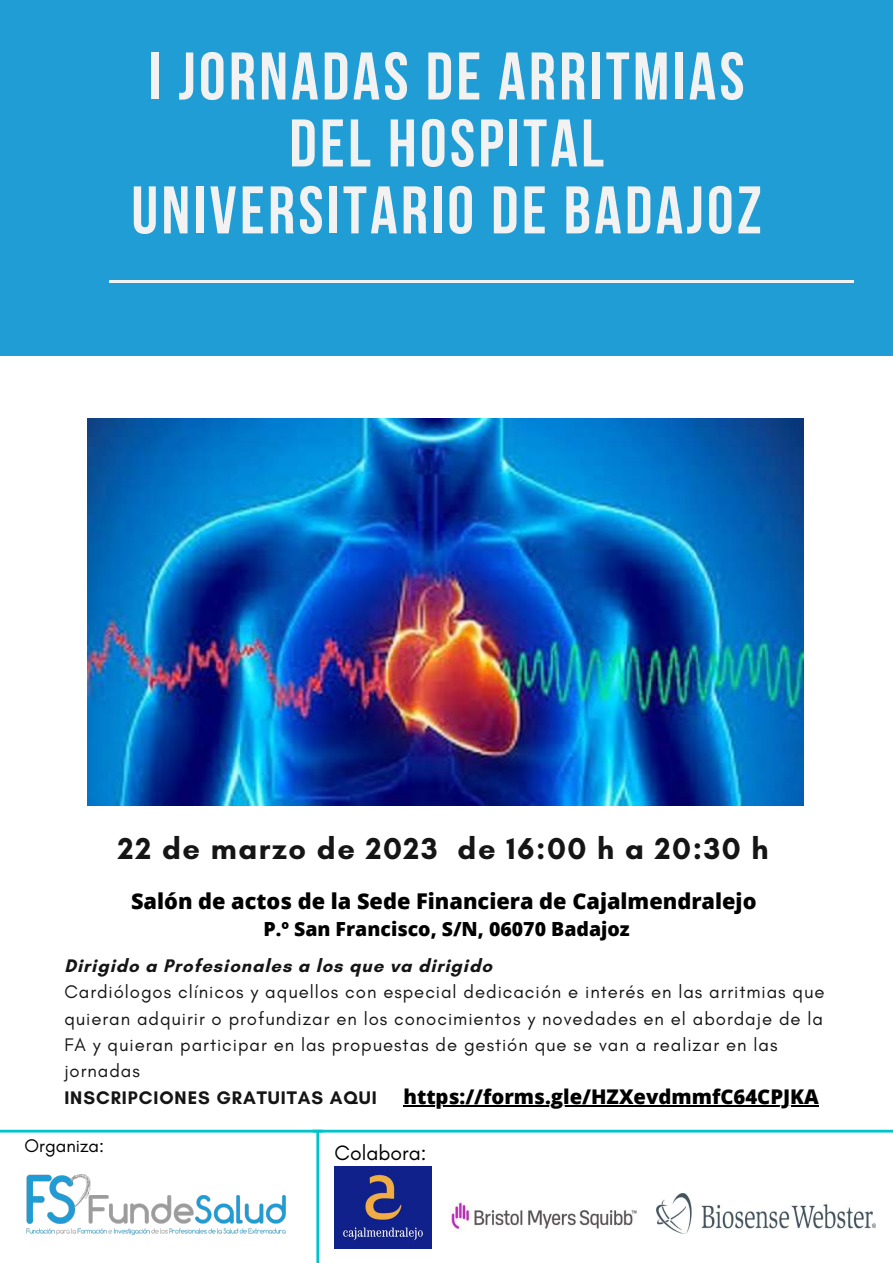
<style>
.page{position:relative;width:893px;height:1263px;background:#fff}
.page>*{position:absolute;margin:0;border:0;box-sizing:border-box;transform-origin:0 0}
.t1{font:700 67.12px/66.9px "Bebas Neue";letter-spacing:.05em;color:#f2f2f2;text-align:center}
.t2{font:700 30.75px "Glacial Indifference";letter-spacing:.05em;color:#151515}
.t3{font:800 21.75px "Open Sans";color:#000}
.t4{font:21.23px "Glacial Indifference";color:#000}
.t5{font:800 20.25px "Open Sans";color:#000}
.t6{font:800 19.5px "Open Sans";color:#000}
.t7{font:18.6px/26.4px "Glacial Indifference";letter-spacing:.05em;color:#151515}
.t8{font:700 18.6px "Glacial Indifference";letter-spacing:.05em;color:#151515}
.t9{font:18.6px "Glacial Indifference";color:#000}
</style>
<div class="page">
<div style="left:0;top:0;width:893px;height:355px;background:#219dd5"></div>
<hr style="left:109px;top:280px;width:744px;height:3px;background:#f2f2f2">
<img style="left:26px;top:1174px;width:260px;height:61px">
<hr style="left:0;top:1130px;width:893px;height:2px;background:#00c4cc">
<hr style="left:316px;top:1132px;width:3px;height:131px;background:#00c4cc">
<img style="left:88px;top:419px;width:716px;height:386px">
<img style="left:657px;top:1193px;width:218px;height:40px">
<img style="left:450px;top:1202px;width:187px;height:30px">
<img style="left:334px;top:1166px;width:98px;height:83px">
<hr style="left:403px;top:1105px;width:416px;height:2px;background:#000">
<h1 class="t1" style="left:131px;top:49px;width:632px">I JORNADAS DE ARRITMIAS<br>DEL HOSPITAL<br>UNIVERSITARIO DE BADAJOZ</h1>
<h2 class="t2" style="left:118px;top:829px;width:652px">22 de marzo de 2023 de 16:00 h a 20:30 h</h2>
<p class="t3" style="left:131px;top:885px;width:627px">Salón de actos de la Sede Financiera de Cajalmendralejo</p>
<p class="t6" style="left:263px;top:915px;width:368px">P.º San Francisco, S/N, 06070 Badajoz</p>
<p class="t8" style="left:64px;top:954px;width:429px">Dirigido a Profesionales a los que va dirigido</p>
<p class="t7" style="left:64px;top:978px;width:761px">Cardiólogos clínicos y aquellos con especial dedicación e interés en las arritmias que quieran adquirir o profundizar en los conocimientos y novedades en el abordaje de la FA y quieran participar en las propuestas de gestión que se van a realizar en las jornadas</p>
<p class="t8" style="left:64px;top:1086px;width:314px">INSCRIPCIONES GRATUITAS AQUI</p>
<p class="t5" style="left:403px;top:1083px;width:417px">https://forms.gle/HZXevdmmfC64CPJKA</p>
<p class="t9" style="left:25px;top:1134px;width:81px">Organiza:</p>
<p class="t4" style="left:334px;top:1139px;width:93px">Colabora:</p>
</div>
